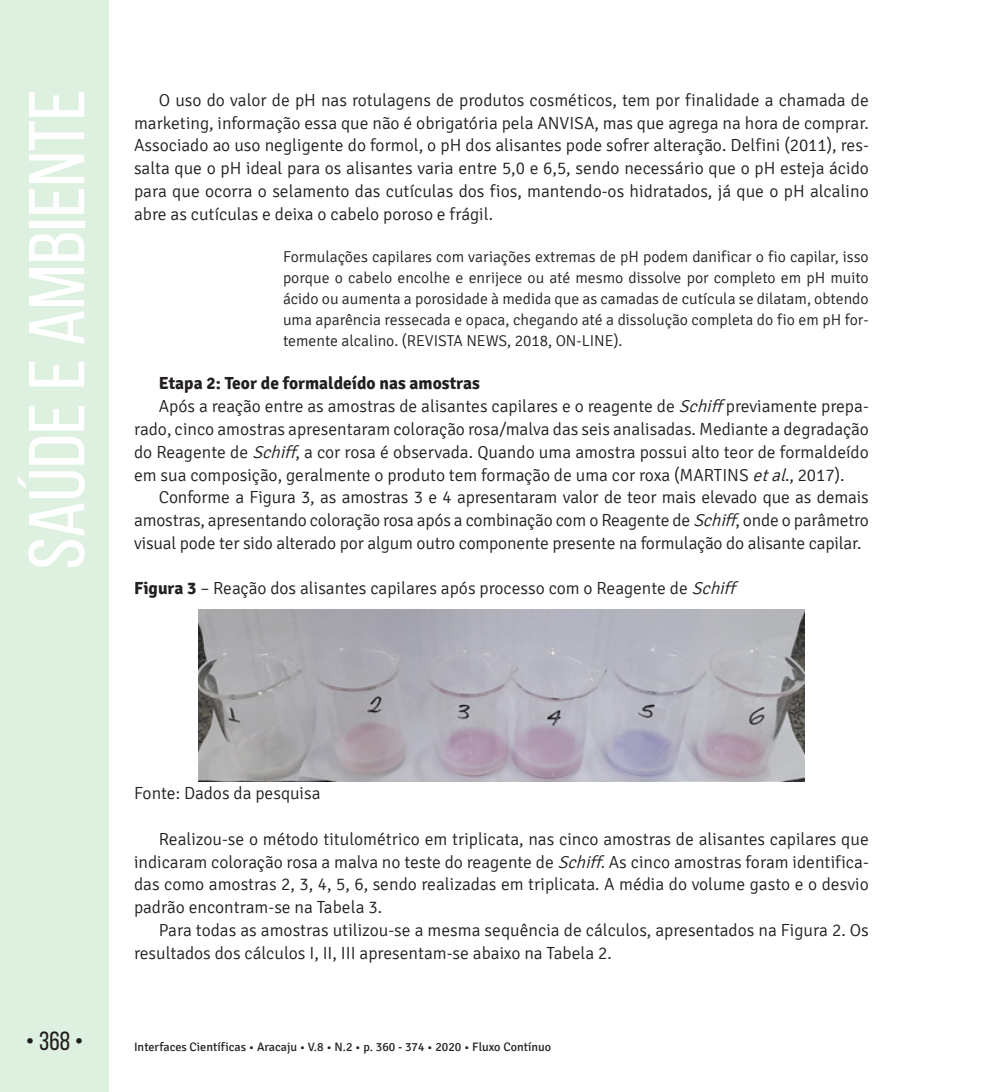
<style>
.page{position:relative;width:993px;height:1092px;background:#fff}
.page>*{position:absolute;margin:0;border:0;box-sizing:border-box;transform-origin:0 0}
.t1{font:78.75px "Bebas Neue";color:#fff;scale:1.09 1}
.t2{font:26.25px "Bebas Neue";color:#231f20}
.TEXTO{font:300 17.5px/22.8px "Signika";color:#231f20;text-align:justify}
.TEXTO-2{font:700 17.5px "Signika";color:#231f20}
.CITAÇÃO{font:300 15.75px/21px "Signika";color:#231f20;text-align:justify}
.t3{font:12.25px "Signika";color:#231f20}
.s1{font-style:italic}
.s2{font-weight:700}
</style>
<div class="page">
<div style="left:0;top:0;width:109px;height:1091px;background:#def1e0"></div>
<img style="left:198px;top:609px;width:606px;height:172px">
<h1 class="t1" style="left:14px;top:569px;width:442px;rotate:-90deg">Saúde e Ambiente</h1>
<p class="TEXTO" style="left:134px;top:89px;width:736px;text-indent:25px">O uso do valor de pH nas rotulagens de produtos cosméticos, tem por finalidade a chamada de marketing, informação essa que não é obrigatória pela ANVISA, mas que agrega na hora de comprar.<br>Associado ao uso negligente do formol, o pH dos alisantes pode sofrer alteração. Delfini (2011), res&shy;salta que o pH ideal para os alisantes varia entre 5,0 e 6,5, sendo necessário que o pH esteja ácido para que ocorra o selamento das cutículas dos fios, mantendo-os hidratados, já que o pH alcalino abre as cutículas e deixa o cabelo poroso e frágil.</p>
<p class="CITAÇÃO" style="left:283px;top:246px;width:587px">Formulações capilares com variações extremas de pH podem danificar o fio capilar, isso porque o cabelo encolhe e enrijece ou até mesmo dissolve por completo em pH muito ácido ou aumenta a porosidade à medida que as camadas de cutícula se dilatam, obtendo uma aparência ressecada e opaca, chegando até a dissolução completa do fio em pH for&shy;temente alcalino. (REVISTA NEWS, 2018, ON-LINE).</p>
<p class="TEXTO-2" style="left:159px;top:373px;width:322px">Etapa 2: Teor de formaldeído nas amostras</p>
<p class="TEXTO" style="left:134px;top:395px;width:736px;text-indent:25px">Após a reação entre as amostras de alisantes capilares e o reagente de <span class="s1">Schiff</span> previamente prepa&shy;rado, cinco amostras apresentaram coloração rosa/malva das seis analisadas. Mediante a degradação do Reagente de <span class="s1">Schiff</span>, a cor rosa é observada. Quando uma amostra possui alto teor de formaldeído em sua composição, geralmente o produto tem formação de uma cor roxa (MARTINS <span class="s1">etal</span>., 2017).</p>
<p class="TEXTO" style="left:134px;top:486px;width:736px;text-indent:25px">Conforme a Figura 3, as amostras 3 e 4 apresentaram valor de teor mais elevado que as demais amostras, apresentando coloração rosa após a combinação com o Reagente de <span class="s1">Schiff</span>, onde o parâmetro visual pode ter sido alterado por algum outro componente presente na formulação do alisante capilar.</p>
<p class="TEXTO" style="left:134px;top:577px;width:602px"><span class="s2">Figura 3</span> – Reação dos alisantes capilares após processo com o Reagente de <span class="s1">Schiff</span></p>
<p class="TEXTO" style="left:134px;top:782px;width:188px">Fonte: Dados da pesquisa</p>
<p class="TEXTO" style="left:134px;top:827px;width:736px;text-indent:25px">Realizou-se o método titulométrico em triplicata, nas cinco amostras de alisantes capilares que indicaram coloração rosa a malva no teste do reagente de <span class="s1">Schiff</span>. As cinco amostras foram identifica&shy;das como amostras 2, 3, 4, 5, 6, sendo realizadas em triplicata. A média do volume gasto e o desvio padrão encontram-se na Tabela 3.</p>
<p class="TEXTO" style="left:134px;top:918px;width:736px;text-indent:25px">Para todas as amostras utilizou-se a mesma sequência de cálculos, apresentados na Figura 2. Os resultados dos cálculos I, II, III apresentam-se abaixo na Tabela 2.</p>
<h2 class="t2" style="left:26px;top:1026px;width:59px">• 368 •</h2>
<p class="t3" style="left:134px;top:1040px;width:418px">Interfaces Científicas • Aracaju • V.8 • N.2 • p. 360 - 374 • 2020 • Fluxo Contínuo</p>
</div>
